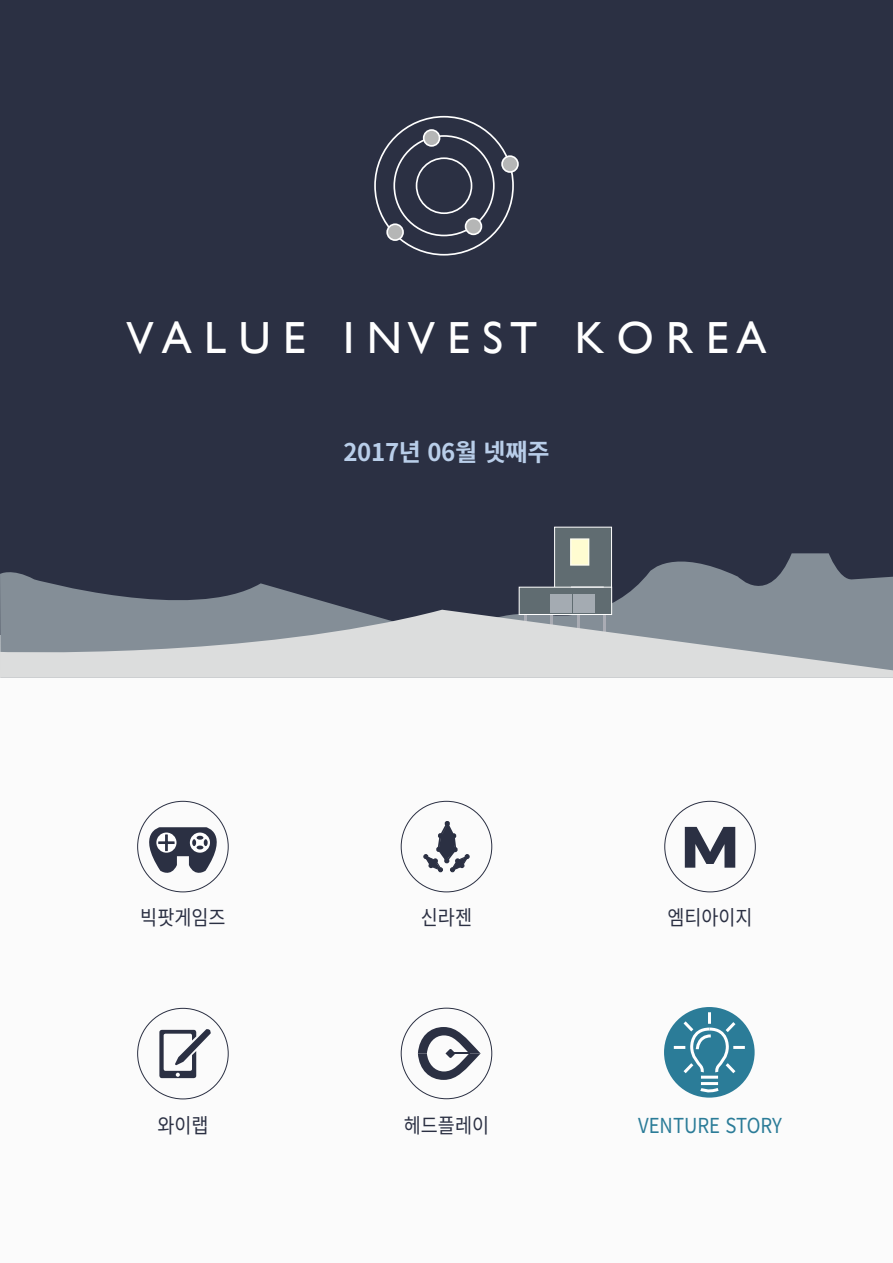
<style>
.page{position:relative;width:893px;height:1263px;background:#fff}
.page>*{position:absolute;margin:0;border:0;box-sizing:border-box;transform-origin:0 0}
.t1{font:49.95px "Noto Sans CJ Kkr";color:#2b3043;scale:1.52 1}
.t2{font:45px "Gill Sans";color:#fff}
.t3{font:500 25.95px "Adobe Myungjo Std";color:#2b3043}
.t4{font:700 24.3px "Noto Sans CJ Kkr";letter-spacing:-.01em;color:#b9cee9}
.t5{font:20.55px "Noto Sans CJ Kkr";color:#2b3043;scale:.9 1}
.t6{font:20.55px "Noto Sans CJ Kkr";color:#2b7c98;scale:.9 1}
</style>
<div class="page">
<div style="left:0;top:644px;width:893px;height:619px;background:#fbfbfb"></div>
<div style="left:0;top:0;width:893px;height:635px;background:#2b3043"></div>
<div style="left:416px;top:157px;width:56px;height:57px;border:2px solid #fff;border-radius:50%"></div>
<div style="left:393px;top:135px;width:102px;height:101px;border:2px solid #fff;border-radius:50%"></div>
<div style="left:424px;top:130px;width:15px;height:16px;background:#b5b6b6;border-radius:50%"></div>
<div style="left:423px;top:129px;width:17px;height:18px;border:2px solid #fff;border-radius:50%"></div>
<div style="left:466px;top:218px;width:15px;height:16px;background:#b5b6b6;border-radius:50%"></div>
<div style="left:465px;top:218px;width:17px;height:17px;border:2px solid #fff;border-radius:50%"></div>
<div style="left:502px;top:156px;width:16px;height:16px;background:#b5b6b6;border-radius:50%"></div>
<div style="left:501px;top:155px;width:18px;height:18px;border:2px solid #fff;border-radius:50%"></div>
<div style="left:387px;top:224px;width:16px;height:16px;background:#b5b6b6;border-radius:50%"></div>
<div style="left:386px;top:223px;width:18px;height:18px;border:2px solid #fff;border-radius:50%"></div>
<svg style="left:0;top:553px;width:893px;height:57px"></svg>
<div style="left:555px;top:527px;width:56px;height:86px;background:#606c71"></div>
<div style="left:554px;top:527px;width:58px;height:86px;border:1px solid #fff"></div>
<div style="left:519px;top:587px;width:93px;height:27px;background:#606c71"></div>
<div style="left:519px;top:587px;width:93px;height:28px;border:1px solid #fff"></div>
<div style="left:570px;top:538px;width:19px;height:28px;background:#fffcd1;border:1px solid #fffeef"></div>
<div style="left:550px;top:594px;width:10px;height:19px;background:#a4abb2"></div>
<div style="left:561px;top:594px;width:11px;height:19px;background:#a4abb2"></div>
<div style="left:573px;top:594px;width:10px;height:19px;background:#a4abb2"></div>
<div style="left:584px;top:594px;width:11px;height:19px;background:#a4abb2"></div>
<hr style="left:571px;top:587px;width:33px;height:1px;background:#fff">
<svg style="left:0;top:610px;width:893px;height:68px;fill:#dcdddd"></svg>
<svg style="left:423px;top:821px;width:47px;height:51px"></svg>
<div style="left:664px;top:1007px;width:91px;height:90px;background:#2b7c98;border-radius:50%"></div>
<hr style="left:701px;top:1076px;width:17px;height:3px;background:#fff">
<hr style="left:701px;top:1082px;width:17px;height:3px;background:#fff">
<svg style="left:674px;top:1012px;width:71px;height:64px"></svg>
<svg style="left:700px;top:1085px;width:19px;height:8px"></svg>
<svg style="left:418px;top:1027px;width:63px;height:53px"></svg>
<svg style="left:137px;top:827px;width:92px;height:51px"></svg>
<svg style="left:684px;top:826px;width:52px;height:42px"></svg>
<svg style="left:159px;top:1029px;width:52px;height:49px"></svg>
<h2 class="t2" style="left:127px;top:312px;width:641px">V A L U E I N V E S T K O R E A</h2>
<p class="t4" style="left:343px;top:438px;width:208px">2017년 06월 넷째주</p>
<p class="t3" style="left:156px;top:829px;width:23px">+</p>
<p class="t5" style="left:140px;top:906px;width:96px">빅팟게임즈</p>
<p class="t5" style="left:157px;top:1113px;width:58px">와이랩</p>
<p class="t5" style="left:421px;top:906px;width:58px">신라젠</p>
<h1 class="t1" style="left:679px;top:819px;width:42px">M</h1>
<p class="t5" style="left:667px;top:906px;width:96px">엠티아이지</p>
<p class="t5" style="left:404px;top:1113px;width:96px">헤드플레이</p>
<p class="t6" style="left:638px;top:1114px;width:161px">VENTURE STORY</p>
</div>
